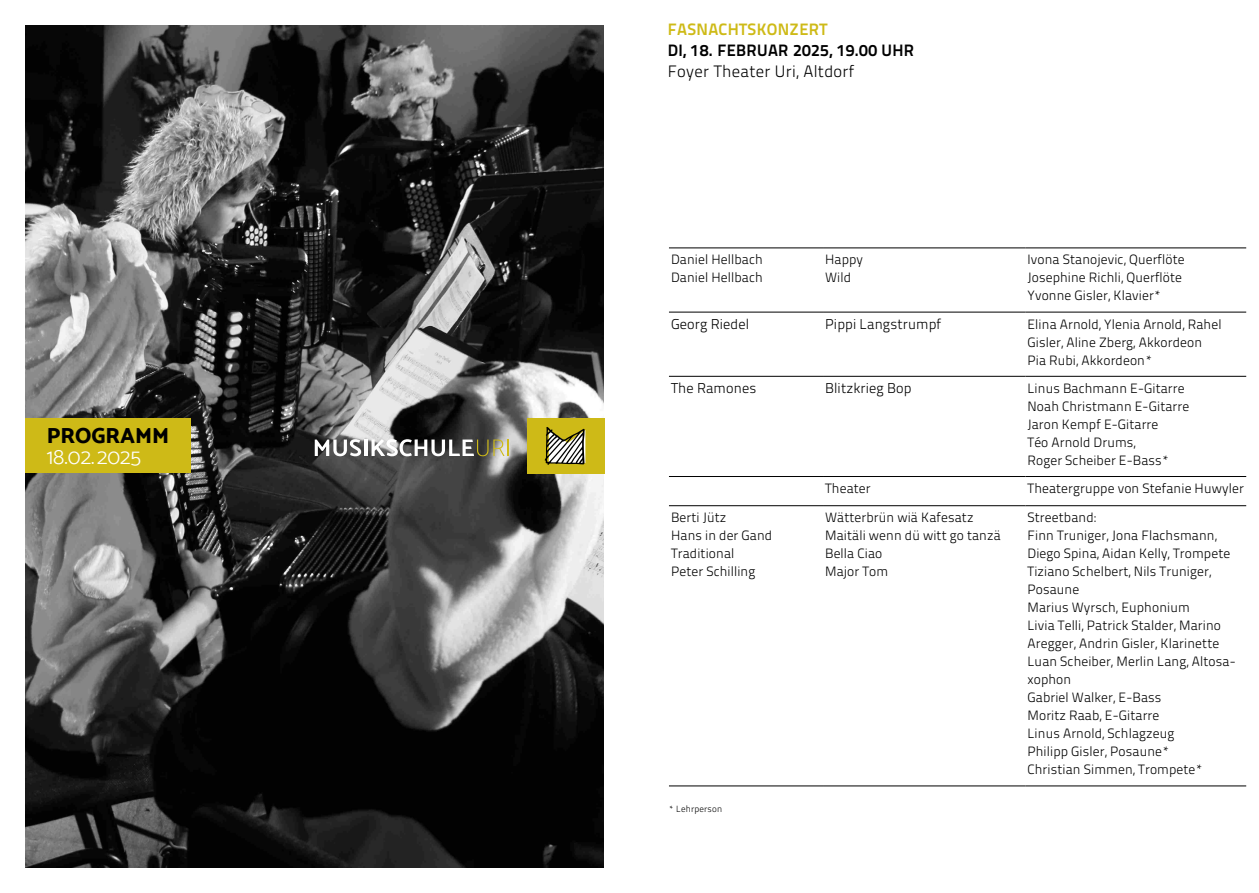
<style>
.page{position:relative;width:1259px;height:893px;background:#fff}
.page>*{position:absolute;margin:0;border:0;box-sizing:border-box;transform-origin:0 0}
.t1{font:300 21.75px "Catamaran";color:#fff}
.t2{font:800 21.75px "Catamaran";color:#000}
.t3{font:700 16.5px "Titillium Text 22 L";letter-spacing:.02em;color:#000}
.t4{font:300 16.5px "Titillium Text 22 L";letter-spacing:.02em;color:#000}
.t5{font:700 16.5px "Titillium Text 22 L";letter-spacing:.02em;color:#ceba17}
.t6{font:300 14.25px "Titillium Text 22 L";letter-spacing:.01em;color:#000}
.t7{font:300 13.5px/18px "Titillium Text 22 L";letter-spacing:.01em;color:#000}
.t8{font:300 9px "Titillium Text 22 L";letter-spacing:.02em;color:#000}
</style>
<div class="page">
<img style="left:26px;top:26px;width:578px;height:841px">
<div style="left:26px;top:418px;width:165px;height:55px;background:#ceba17"></div>
<div style="left:527px;top:418px;width:77px;height:55px;background:#ceba17"></div>
<svg style="left:545px;top:427px;width:40px;height:38px"></svg>
<svg style="left:315px;top:439px;width:46px;height:17px"></svg>
<hr style="left:364px;top:440px;width:3px;height:16px;background:#fff">
<svg style="left:371px;top:439px;width:138px;height:17px"></svg>
<hr style="left:669px;top:248px;width:154px;height:1px;background:#000">
<hr style="left:823px;top:248px;width:202px;height:1px;background:#000">
<hr style="left:1025px;top:248px;width:221px;height:1px;background:#000">
<hr style="left:669px;top:312px;width:154px;height:1px;background:#000">
<hr style="left:823px;top:312px;width:202px;height:1px;background:#000">
<hr style="left:1025px;top:312px;width:221px;height:1px;background:#000">
<hr style="left:669px;top:376px;width:154px;height:1px;background:#000">
<hr style="left:823px;top:376px;width:202px;height:1px;background:#000">
<hr style="left:1025px;top:376px;width:221px;height:1px;background:#000">
<hr style="left:669px;top:476px;width:154px;height:1px;background:#000">
<hr style="left:823px;top:476px;width:202px;height:1px;background:#000">
<hr style="left:1025px;top:476px;width:221px;height:1px;background:#000">
<hr style="left:669px;top:505px;width:154px;height:1px;background:#000">
<hr style="left:823px;top:505px;width:202px;height:1px;background:#000">
<hr style="left:1025px;top:505px;width:221px;height:1px;background:#000">
<hr style="left:669px;top:786px;width:154px;height:1px;background:#000">
<hr style="left:823px;top:786px;width:202px;height:1px;background:#000">
<hr style="left:1025px;top:786px;width:221px;height:1px;background:#000">
<h1 class="t2" style="left:47px;top:423px;width:124px">PROGRAMM</h1>
<h1 class="t1" style="left:47px;top:444px;width:96px">18.02. 2025</h1>
<p class="t5" style="left:668px;top:17px;width:161px">FASNACHTSKONZERT</p>
<p class="t3" style="left:668px;top:38px;width:248px">DI, 18. FEBRUAR 2025, 19.00 UHR</p>
<p class="t4" style="left:668px;top:59px;width:188px">Foyer Theater Uri, Altdorf</p>
<p class="t7" style="left:671px;top:250px;width:93px">Daniel Hellbach<br>Daniel Hellbach</p>
<p class="t7" style="left:825px;top:250px;width:39px">Happy<br>Wild</p>
<p class="t7" style="left:1027px;top:250px;width:159px">Ivona Stanojevic, Querflöte<br>Josephine Richli, Querflöte<br>Yvonne Gisler, Klavier*</p>
<p class="t6" style="left:671px;top:314px;width:80px">Georg Riedel</p>
<p class="t6" style="left:825px;top:314px;width:118px">Pippi Langstrumpf</p>
<p class="t7" style="left:1027px;top:314px;width:195px">Elina Arnold, Ylenia Arnold, Rahel<br>Gisler, Aline Zberg, Akkordeon<br>Pia Rubi, Akkordeon*</p>
<p class="t6" style="left:671px;top:378px;width:87px">The Ramones</p>
<p class="t6" style="left:825px;top:378px;width:88px">Blitzkrieg Bop</p>
<p class="t7" style="left:1027px;top:378px;width:163px">Linus Bachmann E-Gitarre<br>Noah Christmann E-Gitarre<br>Jaron Kempf E-Gitarre<br>Téo Arnold Drums,<br>Roger Scheiber E-Bass*</p>
<p class="t7" style="left:825px;top:479px;width:47px">Theater</p>
<p class="t7" style="left:1027px;top:479px;width:218px">Theatergruppe von Stefanie Huwyler</p>
<p class="t7" style="left:671px;top:508px;width:103px">Berti Jütz<br>Hans in der Gand<br>Traditional<br>Peter Schilling</p>
<p class="t7" style="left:825px;top:508px;width:177px">Wätterbrün wiä Kafesatz<br>Maitäli wenn dü witt go tanzä<br>Bella Ciao<br>Major Tom</p>
<p class="t7" style="left:1027px;top:508px;width:210px">Streetband:<br>Finn Truniger, Jona Flachsmann,<br>Diego Spina, Aidan Kelly, Trompete<br>Tiziano Schelbert, Nils Truniger,<br>Posaune<br>Marius Wyrsch, Euphonium<br>Livia Telli, Patrick Stalder, Marino<br>Aregger, Andrin Gisler, Klarinette<br>Luan Scheiber, Merlin Lang, Altosa&shy;xophon<br>Gabriel Walker, E-Bass<br>Moritz Raab, E-Gitarre<br>Linus Arnold, Schlagzeug<br>Philipp Gisler, Posaune*<br>Christian Simmen, Trompete*</p>
<p class="t8" style="left:669px;top:802px;width:55px">* Lehrperson</p>
</div>
